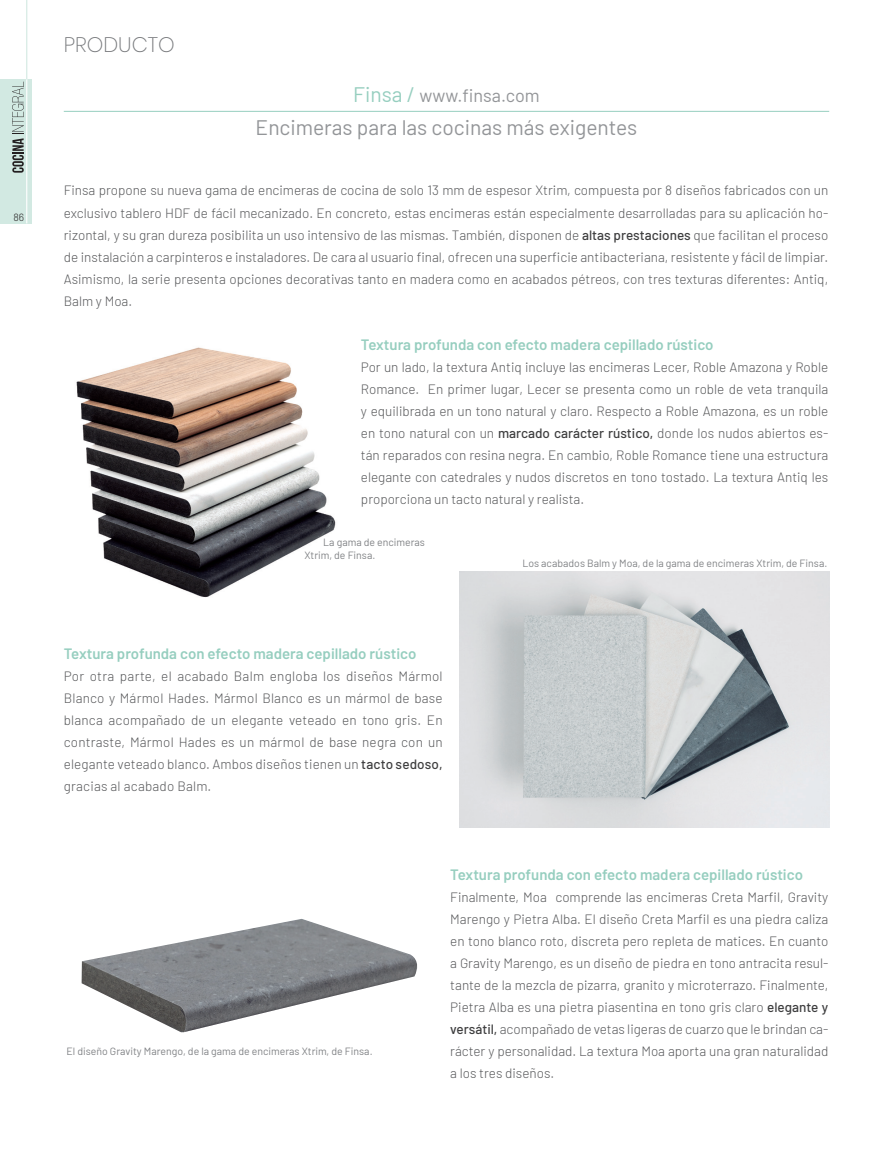
<style>
.page{position:relative;width:893px;height:1149px;background:#fff}
.page>*{position:absolute;margin:0;border:0;box-sizing:border-box;transform-origin:0 0}
.t1{font:21px "Barlow";color:#939598}
.t2{font:200 21px "Poppins";color:#76787b}
.t3{font:18px "Barlow";color:#939598}
.t4{font:600 15px "Barlow";color:#96cebf}
.t5{font:300 13.5px/22px "Barlow";color:#57585a;text-align:justify}
.t6{font:10.5px/13.5px "Barlow";color:#808285}
.t7{font:300 10.5px "Barlow";color:#231f20}
.s1{font-size:21px;color:#96cebf}
.s2{font-weight:500;color:#3e3e3f}
</style>
<div class="page">
<div style="left:0;top:79px;width:32px;height:144px;background:#d2e9e2"></div>
<hr style="left:26px;top:78px;width:1px;height:145px;background:#fff">
<hr style="left:26px;top:0;width:1px;height:79px;background:#d2e9e2">
<svg style="left:12px;top:82px;width:12px;height:91px"></svg>
<hr style="left:64px;top:111px;width:765px;height:1px;background:#96cebf">
<img style="left:76px;top:347px;width:260px;height:251px">
<img style="left:460px;top:571px;width:369px;height:256px">
<img style="left:82px;top:918px;width:336px;height:113px">
<p class="t7" style="left:13px;top:209px;width:12px">86</p>
<h1 class="t2" style="left:64px;top:32px;width:112px">PRODUCTO</h1>
<h2 class="t3" style="left:353px;top:82px;width:188px"><span class="s1">Finsa /</span> www.finsa.com</h2>
<h1 class="t1" style="left:256px;top:112px;width:383px">Encimeras para las cocinas más exigentes</h1>
<p class="t5" style="left:64px;top:178px;width:766px">Finsa propone su nueva gama de encimeras de cocina de solo 13 mm de espesor Xtrim, compuesta por 8 diseños fabricados con un exclusivo tablero HDF de fácil mecanizado. En concreto, estas encimeras están especialmente desarrolladas para su aplicación ho&shy;rizontal, y su gran dureza posibilita un uso intensivo de las mismas. También, disponen de <span class="s2">altas prestaciones</span> que facilitan el proceso de instalación a carpinteros e instaladores. De cara al usuario final, ofrecen una superficie antibacteriana, resistente y fácil de limpiar.<br>Asimismo, la serie presenta opciones decorativas tanto en madera como en acabados pétreos, con tres texturas diferentes: Antiq, Balm y Moa.</p>
<p class="t4" style="left:361px;top:333px;width:354px">Textura profunda con efecto madera cepillado rústico</p>
<p class="t5" style="left:361px;top:355px;width:469px">Por un lado, la textura Antiq incluye las encimeras Lecer, Roble Amazona y Roble Romance. En primer lugar, Lecer se presenta como un roble de veta tranquila y equilibrada en un tono natural y claro. Respecto a Roble Amazona, es un roble en tono natural con un <span class="s2">marcado carácter rústico,</span> donde los nudos abiertos es&shy;tán reparados con resina negra. En cambio, Roble Romance tiene una estructura elegante con catedrales y nudos discretos en tono tostado. La textura Antiq les proporciona un tacto natural y realista.</p>
<p class="t6" style="left:304px;top:534px;width:122px;text-indent:19px">La gama de encimeras<br>Xtrim, de Finsa.</p>
<p class="t6" style="left:522px;top:555px;width:306px">Los acabados Balm y Moa, de la gama de encimeras Xtrim, de Finsa.</p>
<p class="t4" style="left:64px;top:642px;width:354px">Textura profunda con efecto madera cepillado rústico</p>
<p class="t5" style="left:64px;top:663px;width:380px">Por otra parte, el acabado Balm engloba los diseños Mármol Blanco y Mármol Hades. Mármol Blanco es un mármol de base blanca acompañado de un elegante veteado en tono gris. En contraste, Mármol Hades es un mármol de base negra con un elegante veteado blanco. Ambos diseños tienen un <span class="s2">tacto sedoso, </span>gracias al acabado Balm.</p>
<p class="t6" style="left:67px;top:1043px;width:308px">El diseño Gravity Marengo, de la gama de encimeras Xtrim, de Finsa.</p>
<p class="t4" style="left:450px;top:862px;width:354px">Textura profunda con efecto madera cepillado rústico</p>
<p class="t5" style="left:450px;top:884px;width:380px">Finalmente, Moa comprende las encimeras Creta Marfil, Gravity Marengo y Pietra Alba. El diseño Creta Marfil es una piedra caliza en tono blanco roto, discreta pero repleta de matices. En cuanto a Gravity Marengo, es un diseño de piedra en tono antracita resul&shy;tante de la mezcla de pizarra, granito y microterrazo. Finalmente, Pietra Alba es una pietra piasentina en tono gris claro <span class="s2">elegante y versátil,</span> acompañado de vetas ligeras de cuarzo que le brindan ca&shy;rácter y personalidad. La textura Moa aporta una gran naturalidad a los tres diseños.</p>
</div>
